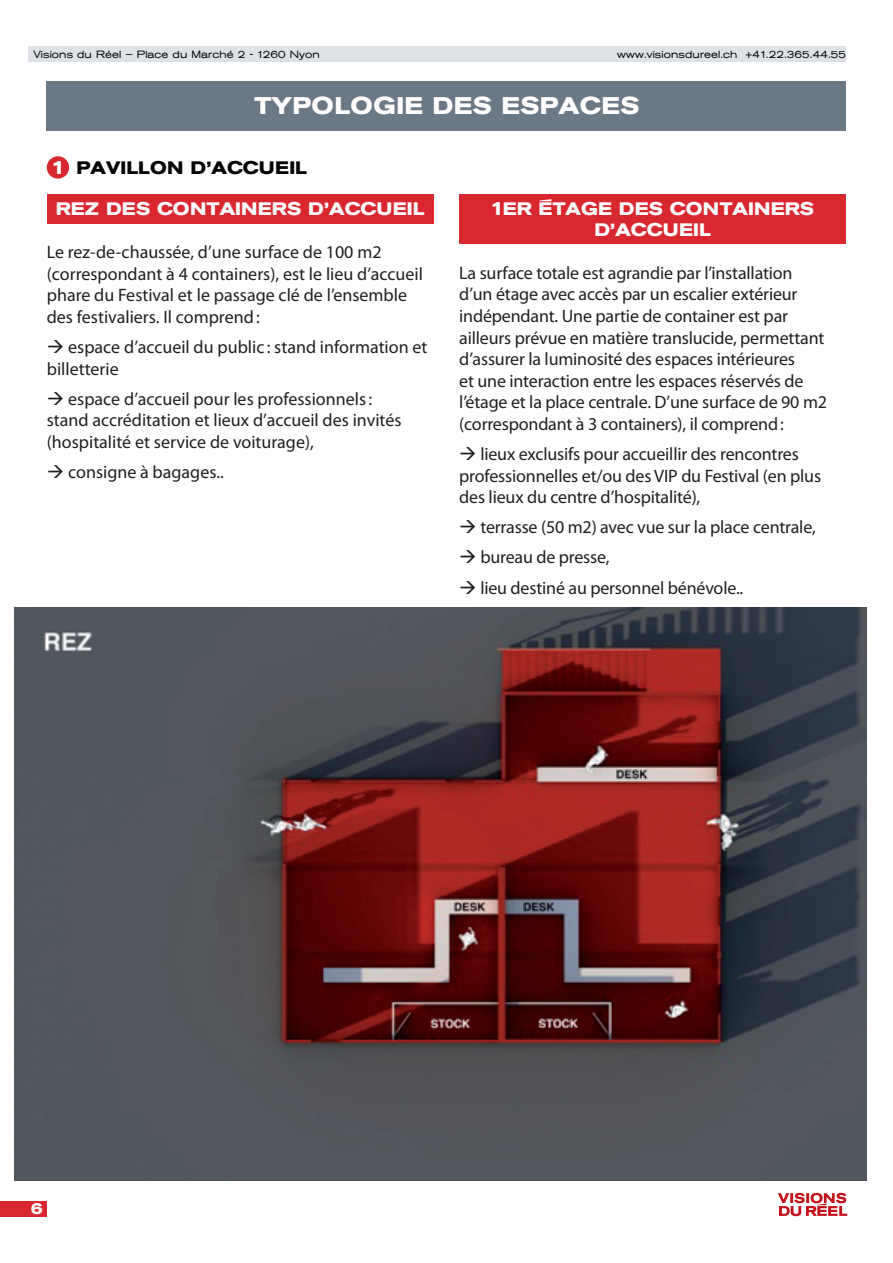
<style>
.page{position:relative;width:893px;height:1263px;background:#fff}
.page>*{position:absolute;margin:0;border:0;box-sizing:border-box;transform-origin:0 0}
.t1{font:700 expanded 24px "VDR";color:#fff}
.t2{font:18px/21.6px "Myriad Pro";letter-spacing:-.01em;color:#231f20}
.t3{font:700 expanded 18px "VDR";letter-spacing:-.01em;color:#fff}
.t4{font:700 expanded 18px "VDR";letter-spacing:-.01em;color:#040503}
.t5{font:700 expanded 15px "VDR";color:#fff}
.t6{font:300 expanded 10.5px "VDR";color:#040503}
.s1{color:#fff}
</style>
<div class="page">
<div style="left:29px;top:47px;width:817px;height:15px;background:#dee1e5"></div>
<svg style="left:778px;top:1193px;width:69px;height:23px"></svg>
<div style="left:0;top:1201px;width:47px;height:15px;background:#d9272f"></div>
<div style="left:47px;top:81px;width:799px;height:50px;background:#6b7885"></div>
<div style="left:47px;top:156px;width:22px;height:23px;background:#d9272f;border-radius:50%"></div>
<div style="left:47px;top:194px;width:387px;height:29px;background:#d9272f"></div>
<div style="left:459px;top:194px;width:387px;height:50px;background:#d9272f"></div>
<img style="left:14px;top:608px;width:852px;height:572px">
<p class="t6" style="left:33px;top:49px;width:288px">Visions du Réel – Place du Marché 2 - 1260 Nyon</p>
<p class="t6" style="left:617px;top:49px;width:231px">www.visionsdureel.ch +41.22.365.44.55</p>
<h1 class="t1" style="left:254px;top:92px;width:137px">TYPOLOGIE</h1>
<h1 class="t1" style="left:432px;top:92px;width:21px">DES</h1>
<h1 class="t1" style="left:501px;top:92px;width:79px">ES PACES</h1>
<p class="t4" style="left:52px;top:157px;width:175px"><span class="s1">1</span> PAVILLON D’ACCUEIL</p>
<p class="t3" style="left:56px;top:199px;width:66px">REZ DES</p>
<p class="t3" style="left:157px;top:199px;width:48px">CONTAINE</p>
<p class="t3" style="left:272px;top:199px;width:72px">RS D’ACCUEIL</p>
<p class="t2" style="left:47px;top:241px;width:378px">Le rez-de-chaussée, d’une surface de 100 m2 (correspondant à 4 containers), est le lieu d’accueil phare du Festival et le passage clé de l’ensemble des festivaliers. Il comprend:</p>
<p class="t2" style="left:47px;top:336px;width:382px">→ espace d’accueil du public : stand information et billetterie</p>
<p class="t2" style="left:47px;top:388px;width:356px">→ espace d’accueil pour les professionnels: stand accréditation et lieux d’accueil des invités (hospitalité et service de voiturage),</p>
<p class="t2" style="left:47px;top:461px;width:178px">→ consigne à bagages..</p>
<p class="t3" style="left:491px;top:198px;width:64px">1ER ÉTAGE</p>
<p class="t3" style="left:619px;top:198px;width:16px">DES</p>
<p class="t3" style="left:670px;top:198px;width:48px">CONTAINE</p>
<p class="t3" style="left:785px;top:198px;width:30px">RS</p>
<p class="t3" style="left:594px;top:220px;width:36px">D’ACCUEIL</p>
<p class="t2" style="left:459px;top:262px;width:369px">La surface totale est agrandie par l’installation d’un étage avec accès par un escalier extérieur indépendant. Une partie de container est par ailleurs prévue en matière translucide, permettant d’assurer la luminosité des espaces intérieures<br>et une interaction entre les espaces réservés de l’étage et la place centrale. D’une surface de 90 m2 (correspondant à 3 containers), il comprend:</p>
<p class="t2" style="left:459px;top:443px;width:363px">→ lieux exclusifs pour accueillir des rencontres professionnelles et/ou des VIP du Festival (en plus des lieux du centre d’hospitalité),</p>
<p class="t2" style="left:459px;top:516px;width:358px">→ terrasse (50 m2) avec vue sur la place centrale,</p>
<p class="t2" style="left:459px;top:546px;width:152px">→ bureau de presse,</p>
<p class="t2" style="left:459px;top:576px;width:286px">→ lieu destiné au personnel bénévole..</p>
<p class="t5" style="left:31px;top:1200px;width:14px">6</p>
</div>
